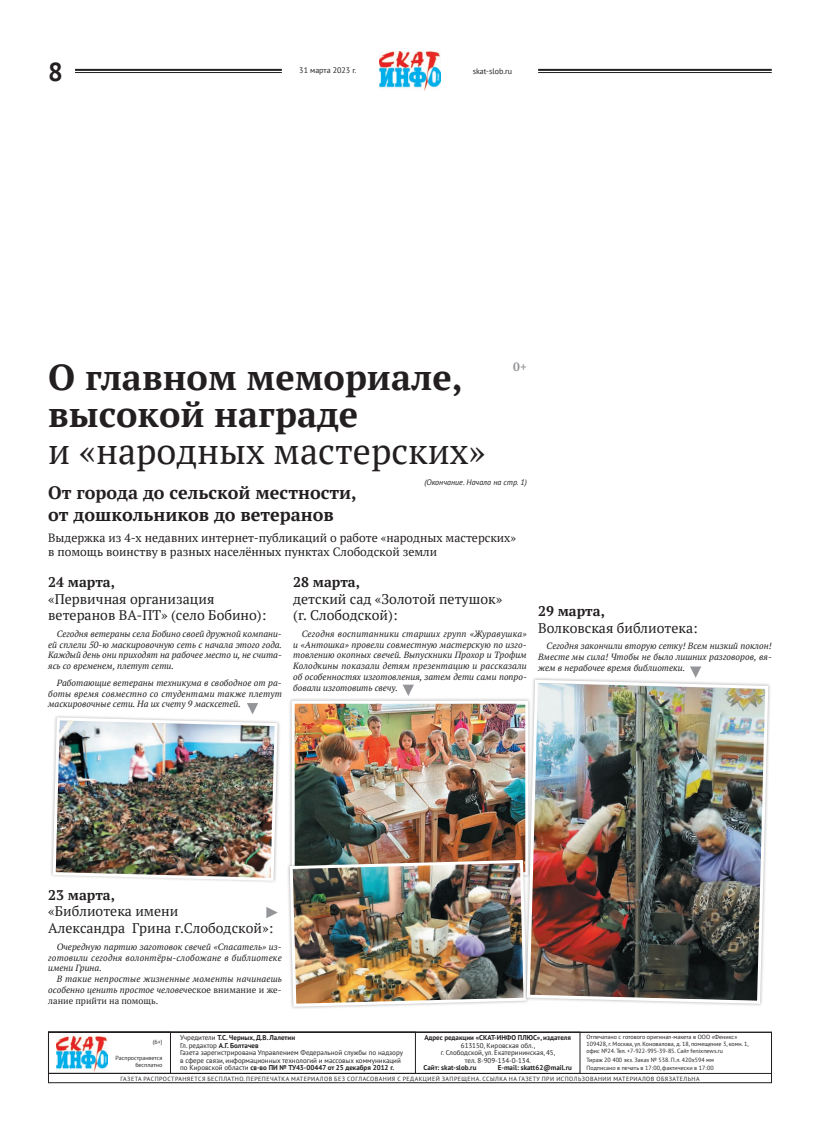
<style>
.page{position:relative;width:820px;height:1134px;background:#fff}
.page>*{position:absolute;margin:0;border:0;box-sizing:border-box;transform-origin:0 0}
.t1{font:700 36px/37px "PT Serif";color:#231f20}
.t2{font:36px "PT Serif";color:#231f20}
.t3{font:700 26px "PT Sans";color:#231f20}
.t4{font:700 18px/21.6px "PT Serif";color:#231f20}
.t5{font:14px/16.8px "PT Serif";color:#231f20}
.t6{font:700 14px "PT Serif";color:#231f20}
.t7{font:12px/14.4px "PT Serif";color:#231f20}
.t8{font:700 12px "PT Serif";color:#939598}
.t9{font:italic 9px/10.8px "PT Serif";color:#231f20;text-align:justify}
.t10{font:8px "PT Sans";color:#231f20}
.t11{font:italic 8px "PT Sans";color:#231f20}
.t12{font:7px/7.5px "PT Sans";color:#231f20;text-align:center}
.t13{font:700 7px "PT Sans";color:#231f20}
.t14{font:6px/7px "PT Sans";color:#231f20}
.t15{font:6px "PT Sans";letter-spacing:.08em;color:#231f20}
.s1{font-style:normal}
.s2{font-weight:700}
</style>
<div class="page">
<div style="left:288px;top:698px;width:243px;height:180px;background:#231f20;opacity:.3"></div>
<img style="left:295px;top:705px;width:228px;height:152px">
<div style="left:291px;top:701px;width:237px;height:174px;border:3px solid #fff"></div>
<img style="left:379px;top:51px;width:61px;height:40px">
<hr style="left:75px;top:69px;width:207px;height:2px;background:#231f20">
<hr style="left:75px;top:72px;width:207px;height:1px;background:#231f20">
<hr style="left:538px;top:69px;width:233px;height:2px;background:#231f20">
<hr style="left:538px;top:72px;width:233px;height:1px;background:#231f20">
<div style="left:48px;top:1032px;width:723px;height:51px;border:1px solid #231f20"></div>
<div style="left:48px;top:1032px;width:723px;height:42px;border:1px solid #231f20"></div>
<div style="left:48px;top:1032px;width:532px;height:42px;border:1px solid #231f20"></div>
<div style="left:48px;top:1032px;width:367px;height:42px;border:1px solid #231f20"></div>
<div style="left:48px;top:1032px;width:123px;height:42px;border:1px solid #231f20"></div>
<img style="left:56px;top:1036px;width:52px;height:35px">
<img style="left:51px;top:716px;width:228px;height:166px">
<div style="left:287px;top:857px;width:242px;height:153px;background:#fff"></div>
<img style="left:288px;top:858px;width:235px;height:150px">
<svg style="left:690px;top:666px;width:11px;height:11px"></svg>
<div style="left:523px;top:677px;width:247px;height:330px;background:#231f20;opacity:.3"></div>
<img style="left:525px;top:678px;width:244px;height:327px">
<svg style="left:403px;top:685px;width:11px;height:11px"></svg>
<svg style="left:247px;top:703px;width:11px;height:11px"></svg>
<svg style="left:266px;top:907px;width:11px;height:11px"></svg>
<h2 class="t3" style="left:48px;top:54px;width:16px">8</h2>
<p class="t10" style="left:299px;top:65px;width:59px">31 марта 2023 г.</p>
<p class="t10" style="left:472px;top:66px;width:41px">skat-slob.ru</p>
<h1 class="t1" style="left:48px;top:358px;width:416px">О главном мемориале, высокой награде</h1>
<h1 class="t2" style="left:48px;top:427px;width:438px">и «народных мастерских»</h1>
<h3 class="t8" style="left:513px;top:359px;width:15px">0+</h3>
<p class="t11" style="left:424px;top:477px;width:104px">(Окончание. Начало на стр. 1)</p>
<h3 class="t4" style="left:48px;top:482px;width:310px">От города до сельской местности, от дошкольников до ветеранов</h3>
<h3 class="t7" style="left:48px;top:530px;width:469px">Выдержка из 4-х недавних интернет-публикаций о работе «народных мастерских» в помощь воинству в разных населённых пунктах Слободской земли</h3>
<h3 class="t6" style="left:293px;top:573px;width:68px">28 марта,</h3>
<h3 class="t5" style="left:293px;top:590px;width:210px">детский сад «Золотой петушок» (г. Слободской):</h3>
<p class="t9" style="left:293px;top:628px;width:235px;text-indent:9px">Сегодня воспитанники старших групп «Журавушка» и «Антошка» провели совместную мастерскую по изго&shy;товлению окопных свечей. Выпускники Прохор и Трофим Колодкины показали детям презентацию и рассказали об особенностях изготовления, затем дети сами попро&shy;бовали изготовить свечу.</p>
<h3 class="t6" style="left:48px;top:573px;width:68px">24 марта,</h3>
<h3 class="t5" style="left:48px;top:590px;width:219px">«Первичная организация ветеранов ВА-ПТ» (село Бобино):</h3>
<p class="t9" style="left:48px;top:628px;width:235px;text-indent:9px">Сегодня ветераны села Бобино своей дружной компани&shy;ей сплели 50-ю маскировочную сеть с начала этого года.<br>Каждый день они приходят на рабочее место и, не счита&shy;ясь со временем, плетут сети.</p>
<p class="t9" style="left:48px;top:677px;width:235px;text-indent:9px">Работающие ветераны техникума в свободное от ра&shy;боты время совместно со студентами также плетут маскировочные сети. На их счету 9 масксетей.</p>
<h3 class="t6" style="left:538px;top:602px;width:68px">29 марта,</h3>
<h3 class="t5" style="left:538px;top:619px;width:161px">Волковская библиотека:</h3>
<p class="t9" style="left:538px;top:641px;width:235px;text-indent:9px">Сегодня закончили вторую сетку! Всем низкий поклон!<br>Вместе мы сила! Чтобы не было лишних разговоров, вя&shy;жем в нерабочее время библиотеки.</p>
<h3 class="t6" style="left:48px;top:885px;width:68px">23 марта,</h3>
<h3 class="t5" style="left:48px;top:903px;width:226px">«Библиотека имени<br>Александра Грина г.Слободской»:</h3>
<p class="t9" style="left:48px;top:941px;width:235px;text-indent:9px">Очередную партию заготовок свечей «Спасатель» из&shy;готовили сегодня волонтёры-слобожане в библиотеке имени Грина.</p>
<p class="t9" style="left:48px;top:973px;width:235px;text-indent:9px">В такие непростые жизненные моменты начинаешь особенно ценить простое человеч<span class="s1">еское внимание и же&shy;лание прийти на помощь.</span></p>
<p class="t14" style="left:586px;top:1033px;width:164px">Отпечатано с готового оригинал-макета в ООО «Феникс»<br>109428, г. Москва, ул. Коновалова, д. 18, помещение 3, комн. 1, офис №24. Тел. +7-922-995-39-85. Сайт fenixnews.ru</p>
<p class="t14" style="left:586px;top:1055px;width:129px;line-height:8.4px">Тираж 20 400 экз. Заказ № 538. П.л. 420х594 мм<br>Подписано в печать в 17:00, фактически в 17:00</p>
<p class="t15" style="left:120px;top:1075px;width:580px">ГАЗЕТА РАСПРОСТРАНЯЕТСЯ БЕСПЛАТНО. ПЕРЕПЕЧАТКА МАТЕРИАЛОВ БЕЗ СОГЛАСОВАНИЯ С РЕДАКЦИЕЙ ЗАПРЕЩЕНА. ССЫЛКА НА ГАЗЕТУ ПРИ ИСПОЛЬЗОВАНИИ МАТЕРИАЛОВ ОБЯЗАТЕЛЬНА</p>
<p class="t13" style="left:424px;top:1033px;width:148px">Адрес редакции «СКАТ-ИНФО ПЛЮС», издателя</p>
<p class="t12" style="left:440px;top:1041px;width:116px">613150, Кировская обл.,<br>г. Слободской, ул. Екатерининская, 45, тел. 8-909-134-0-134.</p>
<p class="t13" style="left:423px;top:1063px;width:55px">Сайт: skat-slob.ru</p>
<p class="t13" style="left:497px;top:1063px;width:76px">E-mail: skatt62@mail.ru</p>
<p class="t12" style="left:180px;top:1034px;width:224px;text-align:left">Учредители <span class="s2">Т.С. Черных, Д.В. Лалетин<br></span>Гл. редактор <span class="s2">А.Г. Болтачев<br></span>Газета зарегистрирована Управлением Федеральной службы по надзору в сфере связи, информационных технологий и массовых коммуникаций по Кировской области <span class="s2">св-во ПИ № ТУ43-00447 от 25 декабря 2012 г.</span></p>
<p class="t14" style="left:153px;top:1038px;width:11px">(6+)</p>
<p class="t14" style="left:116px;top:1054px;width:48px;text-align:right">Распространяется бесплатно</p>
</div>
